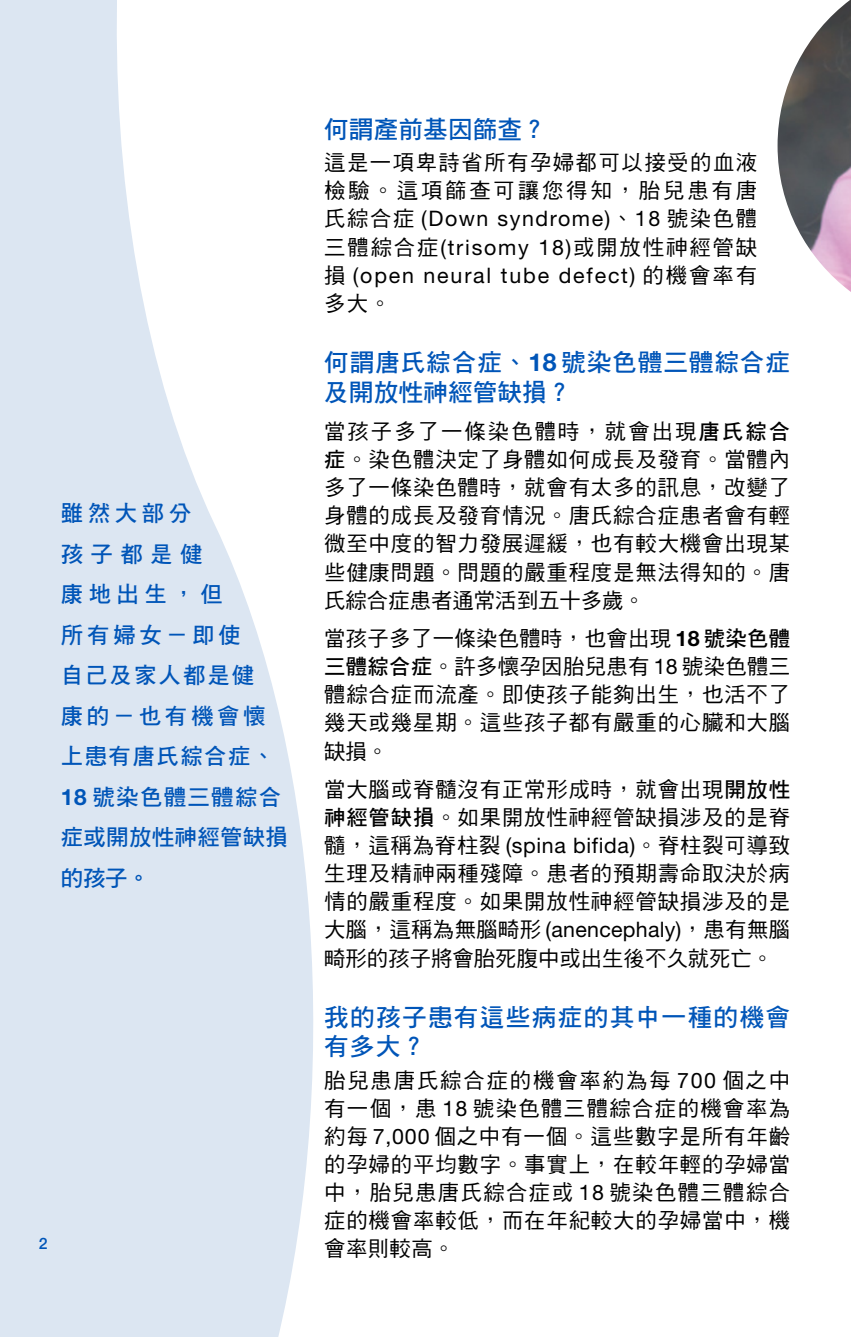
<style>
.page{position:relative;width:851px;height:1337px;background:#fff}
.page>*{position:absolute;margin:0;border:0;box-sizing:border-box;transform-origin:0 0}
.subhead{font:24.75px/29.7px "DF Hei Std W7";letter-spacing:.03em;color:#0055b8}
.subhead-2{font:24.75px/29.7px "DF Hei Std W7";letter-spacing:.05em;color:#0055b8}
.subhead-3{font:24.75px "DF Hei Std W7";color:#0055b8}
.Pull_quote{font:22.5px/40.5px "DF Hei Std W7";letter-spacing:.085em;color:#0055b8}
.Text{font:21.38px/28.1px "DF Hei Std W5";letter-spacing:.04em;color:#000;text-align:justify}
.Text_first_after_sub{font:21.38px/28.1px "DF Hei Std W5";letter-spacing:.085em;color:#000;text-align:justify}
.t1{font:500 15.75px "Helvetica Neue LT Std";color:#0055b8}
.s1{font-family:"Helvetica Neue LT Std";font-weight:700}
.s2{font-family:"Helvetica Neue LT Std"}
.s3{font-family:"DF Hei Std W7"}
</style>
<div class="page">
<svg style="left:0;top:0;width:313px;height:1336px;fill:#dce6f2"></svg>
<img style="left:777px;top:0;width:73px;height:291px">
<p class="Pull_quote" style="left:61px;top:492px;width:229px">雖然大部分<br>孩子都是健<br>康地出生，但<br>所有婦女－即使<br>自己及家人都是健<br>康的－也有機會懷上患有唐氏綜合症、<br><span class="s1">18</span> 號染色體三體綜合症或開放性神經管缺損的孩子。</p>
<p class="t1" style="left:39px;top:1233px;width:10px">2</p>
<p class="subhead-3" style="left:324px;top:116px;width:224px">何謂產前基因篩查？</p>
<p class="Text_first_after_sub" style="left:324px;top:148px;width:434px">這是一項卑詩省所有孕婦都可以接受的血液檢驗。這項篩查可讓您得知，胎兒患有唐氏綜合症 <span class="s2">(Down syndrome)</span>、<span class="s2">18</span> 號染色體三體綜合症<span class="s2">(trisomy 18)</span>或開放性神經管缺損 <span class="s2">(open neural tube defect)</span> 的機會率有多大。</p>
<p class="subhead" style="left:324px;top:347px;width:467px">何謂唐氏綜合症、<span class="s1">18</span> 號染色體三體綜合症及開放性神經管缺損？</p>
<p class="Text" style="left:324px;top:417px;width:467px">當孩子多了一條染色體時，就會出現<span class="s3">唐氏綜合症</span>。染色體決定了身體如何成長及發育。當體內多了一條染色體時，就會有太多的訊息，改變了身體的成長及發育情況。唐氏綜合症患者會有輕微至中度的智力發展遲緩，也有較大機會出現某些健康問題。問題的嚴重程度是無法得知的。唐氏綜合症患者通常活到五十多歲。</p>
<p class="Text" style="left:324px;top:624px;width:467px">當孩子多了一條染色體時，也會出現 <span class="s1">18</span> <span class="s3">號染色體三體綜合症</span>。許多懷孕因胎兒患有 <span class="s2">18</span> 號染色體三體綜合症而流產。即使孩子能夠出生，也活不了幾天或幾星期。這些孩子都有嚴重的心臟和大腦缺損。</p>
<p class="Text" style="left:324px;top:774px;width:467px">當大腦或脊髓沒有正常形成時，就會出現<span class="s3">開放性神經管缺損</span>。如果開放性神經管缺損涉及的是脊髓，這稱為脊柱裂 <span class="s2">(spina bifida)</span>。脊柱裂可導致生理及精神兩種殘障。患者的預期壽命取決於病情的嚴重程度。如果開放性神經管缺損涉及的是大腦，這稱為無腦畸形 <span class="s2">(anencephaly)</span>，患有無腦畸形的孩子將會胎死腹中或出生後不久就死亡。</p>
<p class="subhead-2" style="left:324px;top:1001px;width:467px">我的孩子患有這些病症的其中一種的機會有多大？</p>
<p class="Text" style="left:324px;top:1065px;width:467px">胎兒患唐氏綜合症的機會率約為每 <span class="s2">700</span> 個之中有一個，患 <span class="s2">18</span> 號染色體三體綜合症的機會率為約每 <span class="s2">7,000</span> 個之中有一個。這些數字是所有年齡的孕婦的平均數字。事實上，在較年輕的孕婦當中，胎兒患唐氏綜合症或 <span class="s2">18</span> 號染色體三體綜合症的機會率較低，而在年紀較大的孕婦當中，機會率則較高。</p>
</div>
